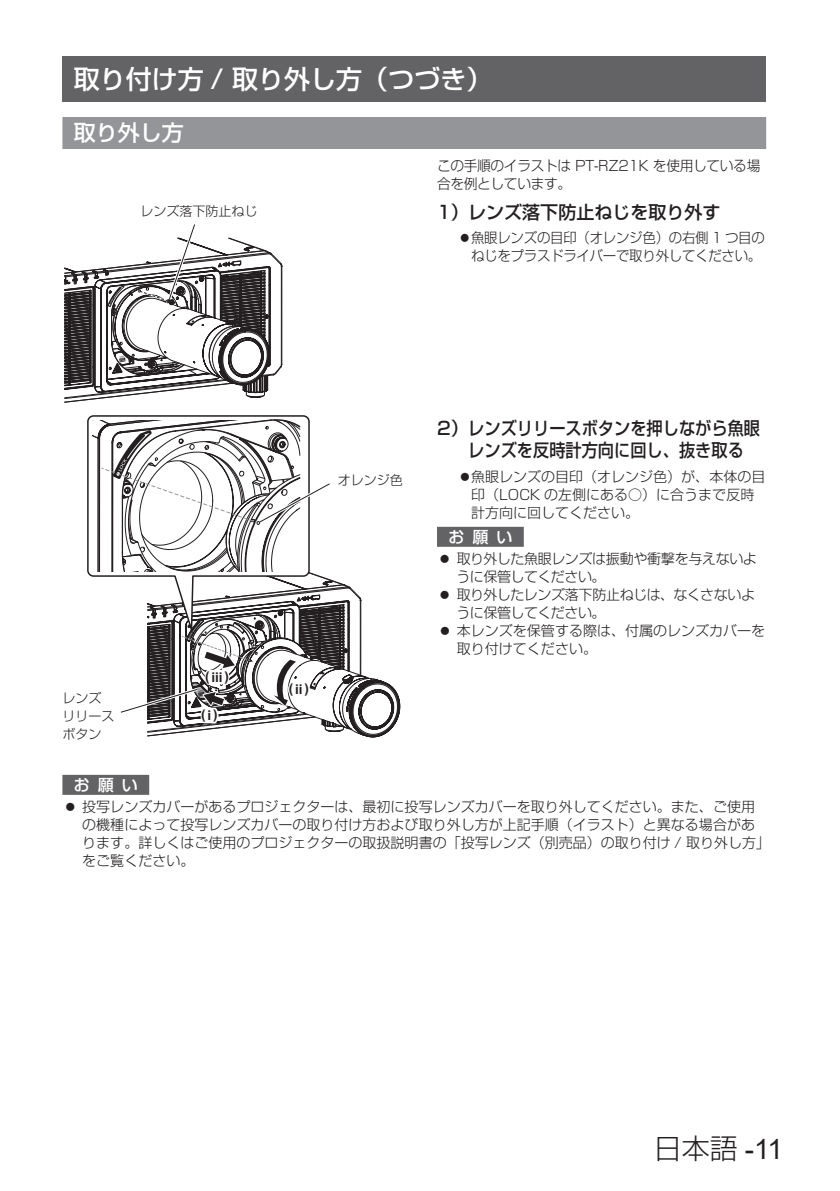
<style>
.page{position:relative;width:840px;height:1191px;background:#fff}
.page>*{position:absolute;margin:0;border:0;box-sizing:border-box;transform-origin:0 0}
.t1{font:300 28px "Shin Go Pro";color:#231f20}
.t2{font:500 26px "Shin Go Pro";color:#fff}
.t3{font:500 22px "Shin Go Pro";color:#fff}
.t4{font:500 18px/22px "Shin Go Pro";color:#231f20}
.t5{font:500 16px "Shin Go Pro";letter-spacing:.5em;color:#fff}
.t6{font:300 14px/18px "Shin Go Pro";color:#231f20}
.t7{font:300 14px/18px "Shin Go Pro";letter-spacing:-.025em;color:#231f20}
.t8{font:300 14px/18px "Shin Go Pro";letter-spacing:-.02em;color:#231f20;scale:.96 1}
.t9{font:700 13.4px "Arial";color:#231f20}
.t10{font:300 13px/18px "Shin Go Pro";color:#231f20}
.s1{font-family:"Arial";font-weight:400}
</style>
<div class="page">
<div style="left:62px;top:117px;width:703px;height:32px;background:#939598"></div>
<div style="left:437px;top:527px;width:86px;height:20px;background:#636366"></div>
<svg style="left:64px;top:224px;width:218px;height:179px"></svg>
<svg style="left:87px;top:415px;width:222px;height:162px"></svg>
<svg style="left:92px;top:419px;width:308px;height:318px"></svg>
<div style="left:62px;top:775px;width:87px;height:20px;background:#636366"></div>
<div style="left:62px;top:57px;width:703px;height:45px;background:#636366"></div>
<h2 class="t2" style="left:74px;top:58px;width:420px">取り付け方 /.取り外し方（つづき）</h2>
<h3 class="t3" style="left:74px;top:115px;width:111px">取り外し方</h3>
<p class="t10" style="left:140px;top:201px;width:119px">レンズ落下防止ねじ</p>
<p class="t7" style="left:437px;top:155px;width:325px">この手順のイラストは.PT-RZ21K.を使用している場合を例としています。</p>
<p class="t4" style="left:437px;top:199px;width:285px">1）.レンズ落下防止ねじを取り外す</p>
<p class="t8" style="left:471px;top:227px;width:307px">魚眼レンズの目印（オレンジ色）の右側 1 つ目のねじをプラスドライバーで取り外してください。</p>
<p class="t10" style="left:62px;top:687px;width:53px">レンズリリースボタン</p>
<p class="t9" style="left:205px;top:668px;width:25px">(iii)</p>
<p class="t9" style="left:201px;top:705px;width:18px">(i)</p>
<p class="t10" style="left:338px;top:470px;width:66px">オレンジ色</p>
<p class="t9" style="left:289px;top:680px;width:22px">(ii)</p>
<p class="t4" style="left:468px;top:415px;width:293px;text-indent:-31px">2）.レンズリリースボタンを押しながら魚眼レンズを反時計方向に回し、抜き取る</p>
<p class="t6" style="left:471px;top:465px;width:295px">魚眼レンズの目印（オレンジ色）が、本体の目印（LOCK の左側にある○）に合うまで反時計方向に回してください。</p>
<p class="t5" style="left:448px;top:524px;width:65px">お願い</p>
<p class="t7" style="left:456px;top:548px;width:310px">取り外した魚眼レンズは振動や衝撃を与えないように保管してください。<br>取り外したレンズ落下防止ねじは、なくさないように保管してください。<br>本レンズを保管する際は、付属のレンズカバーを取り付けてください。</p>
<p class="t5" style="left:74px;top:772px;width:65px">お願い</p>
<p class="t6" style="left:82px;top:796px;width:689px">投写レンズカバーがあるプロジェクターは、最初に投写レンズカバーを取り外してください。また、ご使用の機種によって投写レンズカバーの取り付け方および取り外し方が上記手順（イラスト）と異なる場合があります。詳しくはご使用のプロジェクターの取扱説明書の「投写レンズ（別売品）の取り付け /.取り外し方」をご覧ください。</p>
<h1 class="t1" style="left:653px;top:1125px;width:131px">日本語 <span class="s1">-11</span></h1>
</div>
